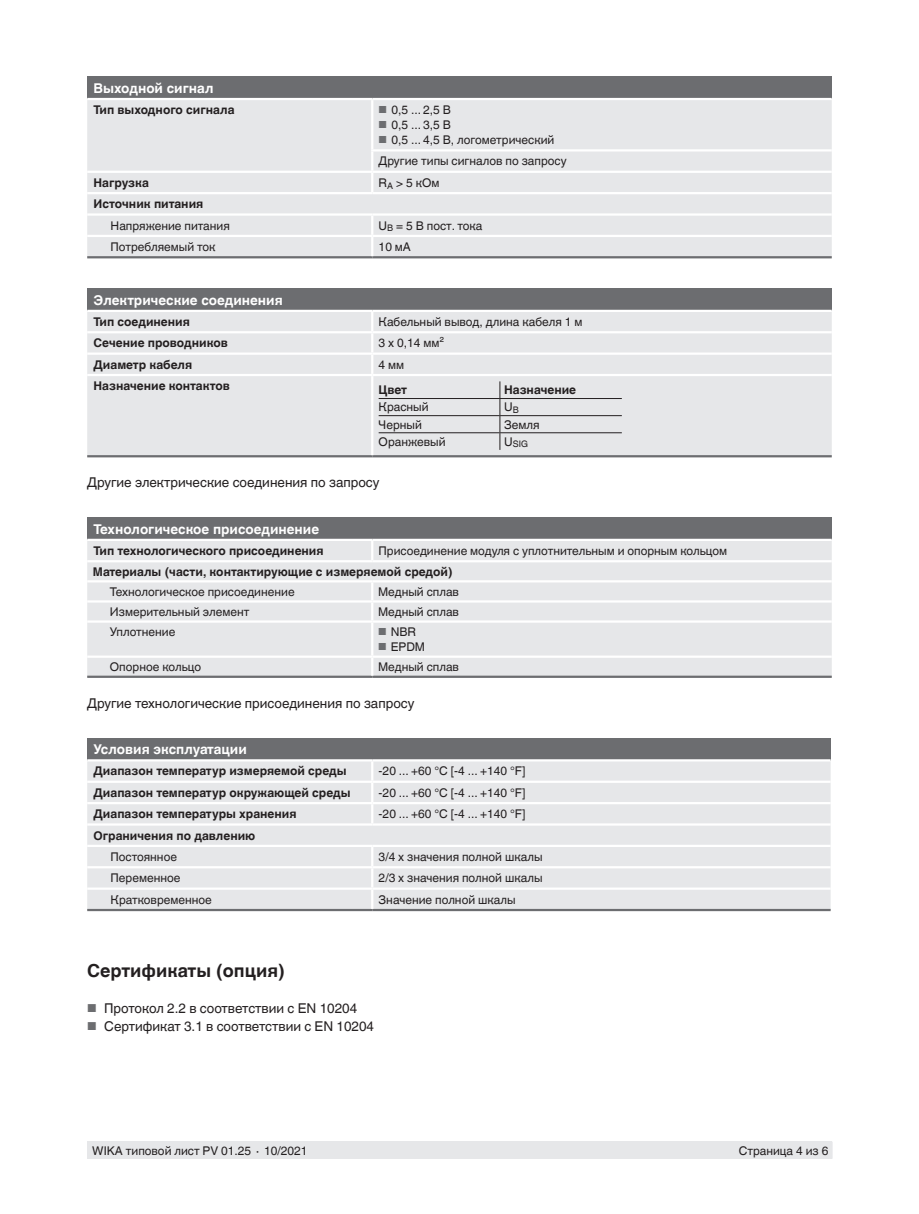
<style>
.page{position:relative;width:919px;height:1214px;background:#fff}
.page>*{position:absolute;margin:0;border:0;box-sizing:border-box;transform-origin:0 0}
.t1{font:700 18px "Helvetica World";color:#231f20}
.t2{font:13.5px "Helvetica World";color:#231f20}
.t3{font:700 13.5px "Helvetica World";color:#fff}
.t4{font:12px/21.3px "Helvetica World";color:#231f20}
.t5{font:700 12px "Helvetica World";color:#231f20}
.t6{font:9px "Helvetica World";color:#231f20}
.s1{font-size:10.2px;color:#6c6d70}
.s2{font-size:11.55px;color:#6c6d70}
</style>
<div class="page">
<div style="left:88px;top:1141px;width:744px;height:17px;background:#e6e7e9"></div>
<div style="left:87px;top:77px;width:744px;height:22px;background:#6c6d70"></div>
<div style="left:87px;top:100px;width:744px;height:156px;background:#e6e7e9"></div>
<hr style="left:87px;top:98px;width:285px;height:2px;background:#fff">
<hr style="left:371px;top:100px;width:2px;height:49px;background:#fff">
<hr style="left:371px;top:151px;width:2px;height:20px;background:#fff">
<hr style="left:87px;top:171px;width:285px;height:2px;background:#fff">
<hr style="left:372px;top:98px;width:459px;height:2px;background:#fff">
<hr style="left:371px;top:149px;width:460px;height:2px;background:#fff">
<hr style="left:372px;top:171px;width:459px;height:2px;background:#fff">
<hr style="left:87px;top:192px;width:285px;height:2px;background:#fff">
<hr style="left:372px;top:192px;width:459px;height:2px;background:#fff">
<hr style="left:87px;top:213px;width:285px;height:3px;background:#fff">
<hr style="left:372px;top:213px;width:459px;height:3px;background:#fff">
<hr style="left:87px;top:256px;width:285px;height:2px;background:#6c6d70">
<hr style="left:372px;top:256px;width:459px;height:2px;background:#6c6d70">
<hr style="left:87px;top:235px;width:285px;height:2px;background:#fff">
<hr style="left:372px;top:235px;width:459px;height:2px;background:#fff">
<svg style="left:371px;top:173px;width:2px;height:19px"></svg>
<svg style="left:371px;top:216px;width:2px;height:40px"></svg>
<div style="left:87px;top:288px;width:744px;height:23px;background:#6c6d70"></div>
<div style="left:87px;top:312px;width:744px;height:143px;background:#e6e7e9"></div>
<hr style="left:87px;top:455px;width:285px;height:2px;background:#6c6d70">
<hr style="left:372px;top:455px;width:459px;height:2px;background:#6c6d70">
<hr style="left:87px;top:310px;width:285px;height:2px;background:#fff">
<hr style="left:372px;top:310px;width:459px;height:2px;background:#fff">
<hr style="left:87px;top:331px;width:285px;height:2px;background:#fff">
<hr style="left:372px;top:331px;width:459px;height:2px;background:#fff">
<hr style="left:87px;top:352px;width:285px;height:3px;background:#fff">
<hr style="left:372px;top:352px;width:459px;height:3px;background:#fff">
<svg style="left:371px;top:312px;width:2px;height:62px"></svg>
<hr style="left:87px;top:374px;width:285px;height:2px;background:#fff">
<hr style="left:372px;top:374px;width:459px;height:2px;background:#fff">
<hr style="left:371px;top:376px;width:2px;height:79px;background:#fff">
<hr style="left:378px;top:398px;width:122px;height:1px;background:#231f20">
<hr style="left:500px;top:398px;width:121px;height:1px;background:#231f20">
<hr style="left:378px;top:415px;width:122px;height:1px;background:#231f20">
<hr style="left:500px;top:415px;width:121px;height:1px;background:#231f20">
<hr style="left:378px;top:432px;width:122px;height:1px;background:#231f20">
<hr style="left:500px;top:432px;width:121px;height:1px;background:#231f20">
<svg style="left:499px;top:381px;width:1px;height:69px"></svg>
<div style="left:87px;top:517px;width:744px;height:23px;background:#6c6d70"></div>
<div style="left:87px;top:541px;width:744px;height:134px;background:#e6e7e9"></div>
<hr style="left:87px;top:675px;width:285px;height:3px;background:#6c6d70">
<hr style="left:372px;top:675px;width:459px;height:3px;background:#6c6d70">
<hr style="left:87px;top:560px;width:285px;height:2px;background:#fff">
<hr style="left:372px;top:560px;width:459px;height:2px;background:#fff">
<hr style="left:87px;top:539px;width:285px;height:2px;background:#fff">
<hr style="left:372px;top:539px;width:459px;height:2px;background:#fff">
<svg style="left:371px;top:541px;width:2px;height:19px"></svg>
<hr style="left:87px;top:580px;width:285px;height:2px;background:#fff">
<hr style="left:87px;top:600px;width:285px;height:2px;background:#fff">
<hr style="left:87px;top:620px;width:285px;height:2px;background:#fff">
<hr style="left:87px;top:655px;width:285px;height:3px;background:#fff">
<hr style="left:372px;top:580px;width:459px;height:2px;background:#fff">
<hr style="left:372px;top:600px;width:459px;height:2px;background:#fff">
<svg style="left:371px;top:582px;width:2px;height:38px"></svg>
<hr style="left:372px;top:620px;width:459px;height:2px;background:#fff">
<hr style="left:371px;top:622px;width:2px;height:33px;background:#fff">
<hr style="left:372px;top:655px;width:459px;height:3px;background:#fff">
<svg style="left:371px;top:658px;width:2px;height:17px"></svg>
<div style="left:87px;top:738px;width:743px;height:22px;background:#6c6d70"></div>
<div style="left:87px;top:761px;width:743px;height:148px;background:#e6e7e9"></div>
<hr style="left:87px;top:909px;width:285px;height:2px;background:#6c6d70">
<hr style="left:372px;top:909px;width:458px;height:2px;background:#6c6d70">
<hr style="left:87px;top:759px;width:285px;height:2px;background:#fff">
<hr style="left:372px;top:759px;width:458px;height:2px;background:#fff">
<hr style="left:87px;top:780px;width:285px;height:3px;background:#fff">
<hr style="left:372px;top:780px;width:458px;height:3px;background:#fff">
<hr style="left:372px;top:802px;width:458px;height:2px;background:#fff">
<svg style="left:371px;top:761px;width:2px;height:62px"></svg>
<hr style="left:87px;top:802px;width:285px;height:2px;background:#fff">
<hr style="left:371px;top:889px;width:2px;height:20px;background:#fff">
<hr style="left:87px;top:823px;width:285px;height:2px;background:#fff">
<hr style="left:372px;top:823px;width:458px;height:2px;background:#fff">
<hr style="left:87px;top:844px;width:285px;height:3px;background:#fff">
<hr style="left:372px;top:844px;width:458px;height:3px;background:#fff">
<hr style="left:87px;top:866px;width:285px;height:2px;background:#fff">
<hr style="left:372px;top:866px;width:458px;height:2px;background:#fff">
<svg style="left:371px;top:847px;width:2px;height:40px"></svg>
<hr style="left:87px;top:887px;width:285px;height:2px;background:#fff">
<hr style="left:372px;top:887px;width:458px;height:2px;background:#fff">
<p class="t3" style="left:94px;top:80px;width:121px">Выходной сигнал</p>
<p class="t5" style="left:94px;top:103px;width:142px">Тип выходного сигнала</p>
<p class="t4" style="left:378px;top:99px;width:74px"><span class="s1">■</span> 0,5 ... 2,5 В</p>
<p class="t4" style="left:378px;top:114px;width:74px"><span class="s1">■</span> 0,5 ... 3,5 В</p>
<p class="t4" style="left:378px;top:129px;width:189px"><span class="s1">■</span> 0,5 ... 4,5 В, логометрический<br>Другие типы сигналов по запросу</p>
<p class="t5" style="left:94px;top:176px;width:57px">Нагрузка</p>
<p class="t4" style="left:378px;top:172px;width:62px">R<sub>A</sub> &gt; 5 кОм</p>
<p class="t5" style="left:94px;top:197px;width:111px">Источник питания</p>
<p class="t4" style="left:111px;top:215px;width:121px">Напряжение питания</p>
<p class="t4" style="left:378px;top:215px;width:105px">U<sub>B</sub> = 5 В пост. тока</p>
<p class="t4" style="left:111px;top:236px;width:106px">Потребляемый ток</p>
<p class="t4" style="left:378px;top:236px;width:34px">10 мА</p>
<p class="t3" style="left:94px;top:292px;width:191px">Электрические соединения</p>
<p class="t5" style="left:94px;top:315px;width:98px">Тип соединения</p>
<p class="t4" style="left:378px;top:311px;width:205px">Кабельный вывод, длина кабеля 1 м</p>
<p class="t5" style="left:94px;top:336px;width:136px">Сечение проводников</p>
<p class="t4" style="left:378px;top:332px;width:67px">3 x 0,14 мм²</p>
<p class="t5" style="left:94px;top:357px;width:100px">Диаметр кабеля</p>
<p class="t4" style="left:378px;top:354px;width:27px">4 мм</p>
<p class="t5" style="left:94px;top:379px;width:138px">Назначение контактов</p>
<p class="t5" style="left:378px;top:383px;width:30px">Цвет</p>
<p class="t5" style="left:504px;top:383px;width:73px">Назначение</p>
<p class="t4" style="left:378px;top:396px;width:51px">Красный</p>
<p class="t4" style="left:504px;top:396px;width:16px">U<sub>B</sub></p>
<p class="t4" style="left:378px;top:414px;width:45px">Черный</p>
<p class="t4" style="left:504px;top:414px;width:37px">Земля</p>
<p class="t4" style="left:378px;top:431px;width:68px">Оранжевый</p>
<p class="t6" style="left:504px;top:439px;width:25px"><sup>U</sup>SIG</p>
<p class="t2" style="left:87px;top:475px;width:294px">Другие электрические соединения по запросу</p>
<p class="t3" style="left:94px;top:521px;width:227px">Технологическое присоединение</p>
<p class="t5" style="left:94px;top:544px;width:231px">Тип технологического присоединения</p>
<p class="t4" style="left:378px;top:540px;width:350px">Присоединение модуля с уплотнительным и опорным кольцом</p>
<p class="t5" style="left:93px;top:564px;width:361px">Материалы (части, контактирующие с измеряемой средой)</p>
<p class="t4" style="left:110px;top:581px;width:186px">Технологическое присоединение</p>
<p class="t4" style="left:378px;top:581px;width:82px">Медный сплав</p>
<p class="t4" style="left:110px;top:601px;width:141px">Измерительный элемент</p>
<p class="t4" style="left:378px;top:601px;width:82px">Медный сплав</p>
<p class="t4" style="left:110px;top:621px;width:67px">Уплотнение</p>
<p class="t4" style="left:378px;top:621px;width:40px"><span class="s1">■</span> NBR</p>
<p class="t4" style="left:378px;top:636px;width:49px"><span class="s1">■</span> EPDM</p>
<p class="t4" style="left:110px;top:656px;width:93px">Опорное кольцо</p>
<p class="t4" style="left:378px;top:656px;width:82px">Медный сплав</p>
<p class="t2" style="left:87px;top:695px;width:329px">Другие технологические присоединения по запросу</p>
<p class="t3" style="left:94px;top:741px;width:155px">Условия эксплуатации</p>
<p class="t5" style="left:94px;top:764px;width:254px">Диапазон температур измеряемой среды</p>
<p class="t4" style="left:378px;top:760px;width:148px">-20 ... +60 °C [-4 ... +140 °F]</p>
<p class="t5" style="left:94px;top:785px;width:258px">Диапазон температур окружающей среды</p>
<p class="t4" style="left:378px;top:782px;width:148px">-20 ... +60 °C [-4 ... +140 °F]</p>
<p class="t5" style="left:94px;top:807px;width:204px">Диапазон температуры хранения</p>
<p class="t4" style="left:378px;top:803px;width:148px">-20 ... +60 °C [-4 ... +140 °F]</p>
<p class="t5" style="left:94px;top:828px;width:163px">Ограничения по давлению</p>
<p class="t4" style="left:111px;top:846px;width:68px">Постоянное</p>
<p class="t4" style="left:378px;top:846px;width:165px">3/4 x значения полной шкалы</p>
<p class="t4" style="left:111px;top:867px;width:71px">Переменное</p>
<p class="t4" style="left:378px;top:867px;width:165px">2/3 x значения полной шкалы</p>
<p class="t4" style="left:111px;top:889px;width:103px">Кратковременное</p>
<p class="t4" style="left:378px;top:889px;width:139px">Значение полной шкалы</p>
<h1 class="t1" style="left:87px;top:960px;width:199px">Сертификаты (опция)</h1>
<p class="t2" style="left:87px;top:1000px;width:271px"><span class="s2">■</span> Протокол 2.2 в соответствии с EN 10204</p>
<p class="t2" style="left:87px;top:1018px;width:288px"><span class="s2">■</span> Сертификат 3.1 в соответствии с EN 10204</p>
<p class="t4" style="left:92px;top:1139px;width:217px">WIKA типовой лист PV 01.25 ∙ 10/2021</p>
<p class="t4" style="left:738px;top:1139px;width:91px">Страница 4 из 6</p>
</div>
